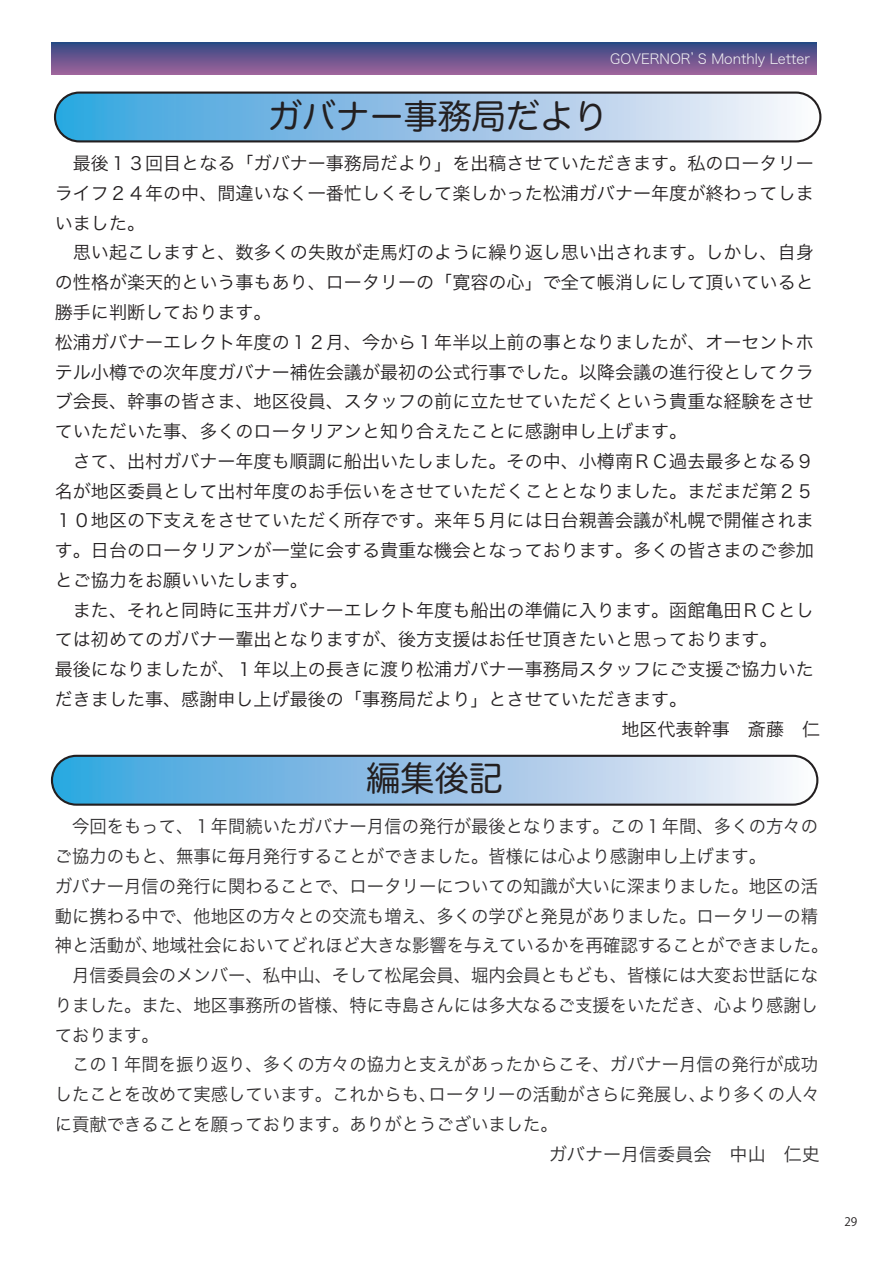
<style>
.page{position:relative;width:893px;height:1263px;background:#fff}
.page>*{position:absolute;margin:0;border:0;box-sizing:border-box;transform-origin:0 0}
.t1{font:34.05px "Hira Maru Pro N W4";color:#231f20}
.t2{font:18px "Hira Kaku Pro N W3";color:#231f20}
.t3{font:18px "Hira Kaku Pro N W3";color:#312f30;scale:.96 1}
.t4{font:18px "Hira Kaku Pro N W3";color:#312f30}
.t5{font:13.8px "Hira Kaku Pro N W2";color:#f2f3f4}
.t6{font:11.7px "Koz Go Pr 6 N";color:#231f20}
</style>
<div class="page">
<svg style="left:51px;top:43px;width:765px;height:31px;background:#68558f"></svg>
<img style="left:52px;top:756px;width:765px;height:47px">
<div style="left:51px;top:755px;width:767px;height:51px;border:2px solid #231f20;border-radius:24px"></div>
<img style="left:55px;top:93px;width:765px;height:48px;border-radius:24px">
<div style="left:54px;top:92px;width:767px;height:50px;border:2px solid #231f20;border-radius:24px"></div>
<p class="t5" style="left:610px;top:46px;width:201px">GOVERNOR’S Monthly Letter</p>
<h1 class="t1" style="left:268px;top:87px;width:342px">ガバナー事務局だより</h1>
<p class="t2" style="left:55px;top:147px;width:760px">　最後１３回目となる「ガバナー事務局だより」を出稿させていただきます。私のロータリー</p>
<p class="t2" style="left:55px;top:177px;width:760px">ライフ２４年の中、間違いなく一番忙しくそして楽しかった松浦ガバナー年度が終わってしま</p>
<p class="t2" style="left:55px;top:207px;width:92px">いました。</p>
<p class="t2" style="left:55px;top:237px;width:760px">　思い起こしますと、数多くの失敗が走馬灯のように繰り返し思い出されます。しかし、自身</p>
<p class="t2" style="left:55px;top:266px;width:760px">の性格が楽天的という事もあり、ロータリーの「寛容の心」で全て帳消しにして頂いていると</p>
<p class="t2" style="left:55px;top:296px;width:218px">勝手に判断しております。</p>
<p class="t2" style="left:55px;top:326px;width:760px">松浦ガバナーエレクト年度の１２月、今から１年半以上前の事となりましたが、オーセントホ</p>
<p class="t2" style="left:55px;top:356px;width:760px">テル小樽での次年度ガバナー補佐会議が最初の公式行事でした。以降会議の進行役としてクラ</p>
<p class="t2" style="left:55px;top:385px;width:760px">ブ会長、幹事の皆さま、地区役員、スタッフの前に立たせていただくという貴重な経験をさせ</p>
<p class="t2" style="left:55px;top:415px;width:634px">ていただいた事、多くのロータリアンと知り合えたことに感謝申し上げます。</p>
<p class="t2" style="left:55px;top:445px;width:760px">　さて、出村ガバナー年度も順調に船出いたしました。その中、小樽南ＲＣ過去最多となる９</p>
<p class="t2" style="left:55px;top:475px;width:760px">名が地区委員として出村年度のお手伝いをさせていただくこととなりました。まだまだ第２５</p>
<p class="t2" style="left:55px;top:504px;width:760px">１０地区の下支えをさせていただく所存です。来年５月には日台親善会議が札幌で開催されま</p>
<p class="t2" style="left:55px;top:534px;width:760px">す。日台のロータリアンが一堂に会する貴重な機会となっております。多くの皆さまのご参加</p>
<p class="t2" style="left:55px;top:564px;width:254px">とご協力をお願いいたします。</p>
<p class="t2" style="left:55px;top:594px;width:760px">　また、それと同時に玉井ガバナーエレクト年度も船出の準備に入ります。函館亀田ＲＣとし</p>
<p class="t2" style="left:55px;top:624px;width:724px">ては初めてのガバナー輩出となりますが、後方支援はお任せ頂きたいと思っております。</p>
<p class="t2" style="left:55px;top:653px;width:760px">最後になりましたが、１年以上の長きに渡り松浦ガバナー事務局スタッフにご支援ご協力いた</p>
<p class="t2" style="left:55px;top:683px;width:634px">だきました事、感謝申し上げ最後の「事務局だより」とさせていただきます。</p>
<p class="t2" style="left:621px;top:713px;width:200px">地区代表幹事　斎藤　仁</p>
<h1 class="t1" style="left:367px;top:748px;width:138px">編集後記</h1>
<p class="t3" style="left:55px;top:810px;width:797px">　今回をもって、１年間続いたガバナー月信の発行が最後となります。この１年間、多くの方々の</p>
<p class="t3" style="left:55px;top:840px;width:742px">ご協力のもと、無事に毎月発行することができました。皆様には心より感謝申し上げます。</p>
<p class="t3" style="left:55px;top:870px;width:797px">ガバナー月信の発行に関わることで、ロータリーについての知識が大いに深まりました。地区の活</p>
<p class="t3" style="left:55px;top:900px;width:797px">動に携わる中で、他地区の方々との交流も増え、多くの学びと発見がありました。ロータリーの精</p>
<p class="t3" style="left:55px;top:929px;width:808px">神と活動が、地域社会においてどれほど大きな影響を与えているかを再確認することができました。</p>
<p class="t3" style="left:55px;top:959px;width:797px">　月信委員会のメンバー、私中山、そして松尾会員、堀内会員ともども、皆様には大変お世話にな</p>
<p class="t3" style="left:55px;top:989px;width:797px">りました。また、地区事務所の皆様、特に寺島さんには多大なるご支援をいただき、心より感謝し</p>
<p class="t3" style="left:55px;top:1019px;width:110px">ております。</p>
<p class="t3" style="left:55px;top:1048px;width:797px">　この１年間を振り返り、多くの方々の協力と支えがあったからこそ、ガバナー月信の発行が成功</p>
<p class="t3" style="left:55px;top:1078px;width:799px">したことを改めて実感しています。これからも、ロータリーの活動がさらに発展し、より多くの人々</p>
<p class="t3" style="left:55px;top:1108px;width:526px">に貢献できることを願っております。ありがとうございました。</p>
<p class="t4" style="left:549px;top:1138px;width:273px">ガバナー月信委員会　中山　仁史</p>
<p class="t6" style="left:844px;top:1215px;width:14px">29</p>
</div>
